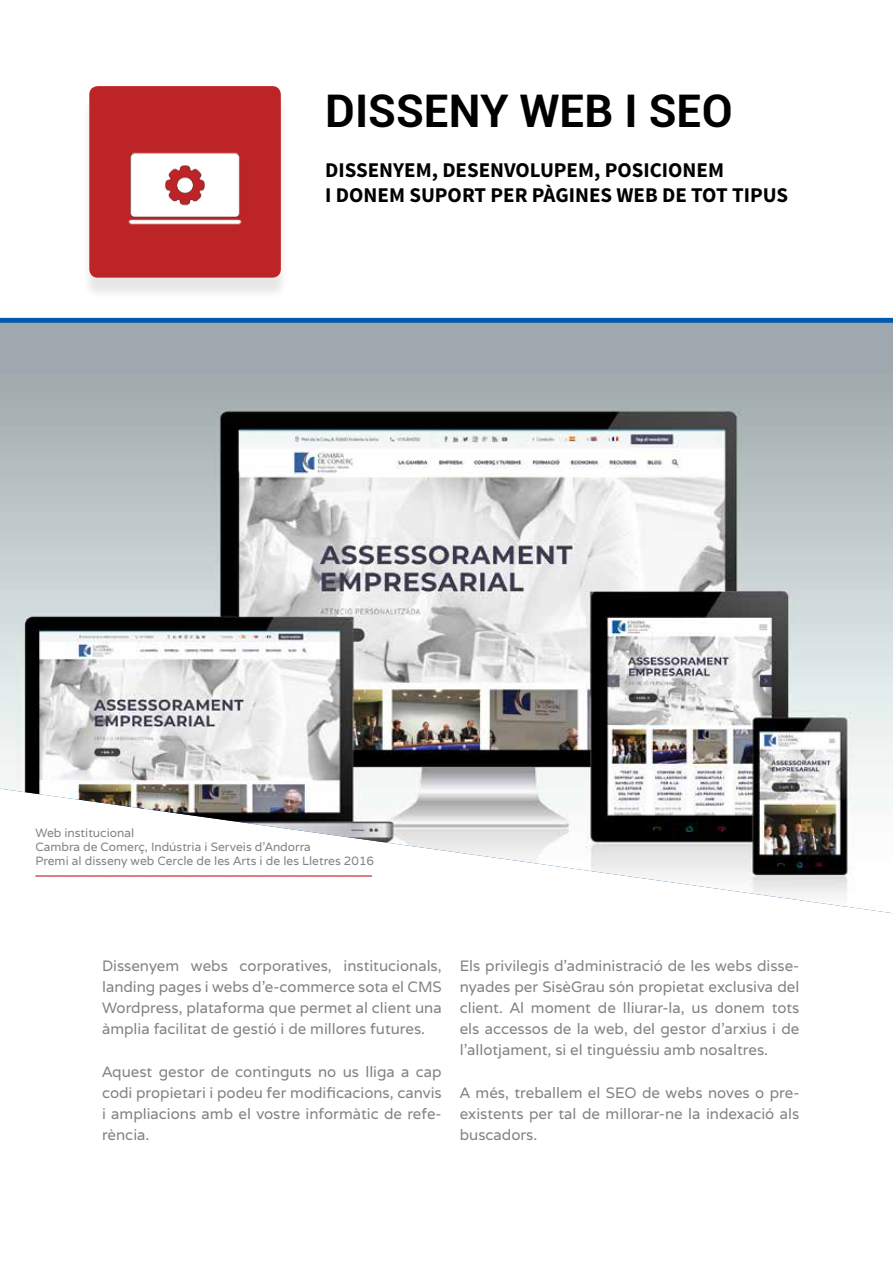
<style>
.page{position:relative;width:893px;height:1263px;background:#fff}
.page>*{position:absolute;margin:0;border:0;box-sizing:border-box;transform-origin:0 0}
.t1{font:700 45px "Roboto";color:#000}
.t2{font:700 21px/25.2px "Source Sans Pro";color:#000}
.t3{font:15px/21px "Varela";color:#808285;text-align:justify}
.t4{font:12px/14.4px "Varela";color:#808285}
</style>
<div class="page">
<div style="left:81px;top:93px;width:208px;height:208px;background:#000;opacity:.1"></div>
<div style="left:89px;top:86px;width:192px;height:192px;background:#bd2428;border-radius:9px"></div>
<img style="left:0;top:323px;width:893px;height:590px">
<hr style="left:892px;top:0;width:1px;height:564px;background:#0059aa">
<svg style="left:35px;top:876px;width:337px;height:1px"></svg>
<img style="left:128px;top:152px;width:114px;height:73px">
<h1 class="t1" style="left:325px;top:80px;width:409px">DISSENY WEB i SEO</h1>
<h2 class="t2" style="left:325px;top:158px;width:33px">DISSENYE</h2>
<h2 class="t2" style="left:416px;top:158px;width:40px">M, DESEN</h2>
<h2 class="t2" style="left:325px;top:158px;width:400px;text-indent:179px">VOLUPEM, POSICIONEM<br>I DONEM SUPORT PER PÀGINES</h2>
<h2 class="t2" style="left:616px;top:183px;width:15px">WEB</h2>
<h2 class="t2" style="left:662px;top:183px;width:126px">DE TOT TIPUS</h2>
<p class="t4" style="left:35px;top:825px;width:340px">Web institucional<br>Cambra de Comerç, Indústria i Serveis d’Andorra<br>Premi al disseny web Cercle de les Arts i de les Lletres 2016</p>
<p class="t3" style="left:102px;top:955px;width:341px">Dissenyem webs corporatives, institucionals, landing pages i webs d’e-commerce sota el CMS Wordpress, plataforma que permet al client una àmplia facilitat de gestió i de millores futures.</p>
<p class="t3" style="left:102px;top:1061px;width:341px">Aquest gestor de continguts no us lliga a cap codi propietari i podeu fer modificacions, canvis i ampliacions amb el vostre informàtic de refe&shy;rència.</p>
<p class="t3" style="left:460px;top:955px;width:341px">Els privilegis d’administració de les webs disse&shy;nyades per SisèGrau són propietat exclusiva del client. Al moment de lliurar-la, us donem tots els accessos de la web, del gestor d’arxius i de l’allotjament, si el tinguéssiu amb nosaltres.</p>
<p class="t3" style="left:460px;top:1082px;width:341px">A més, treballem el SEO de webs noves o pre&shy;existents per tal de millorar-ne la indexació als buscadors.</p>
</div>
